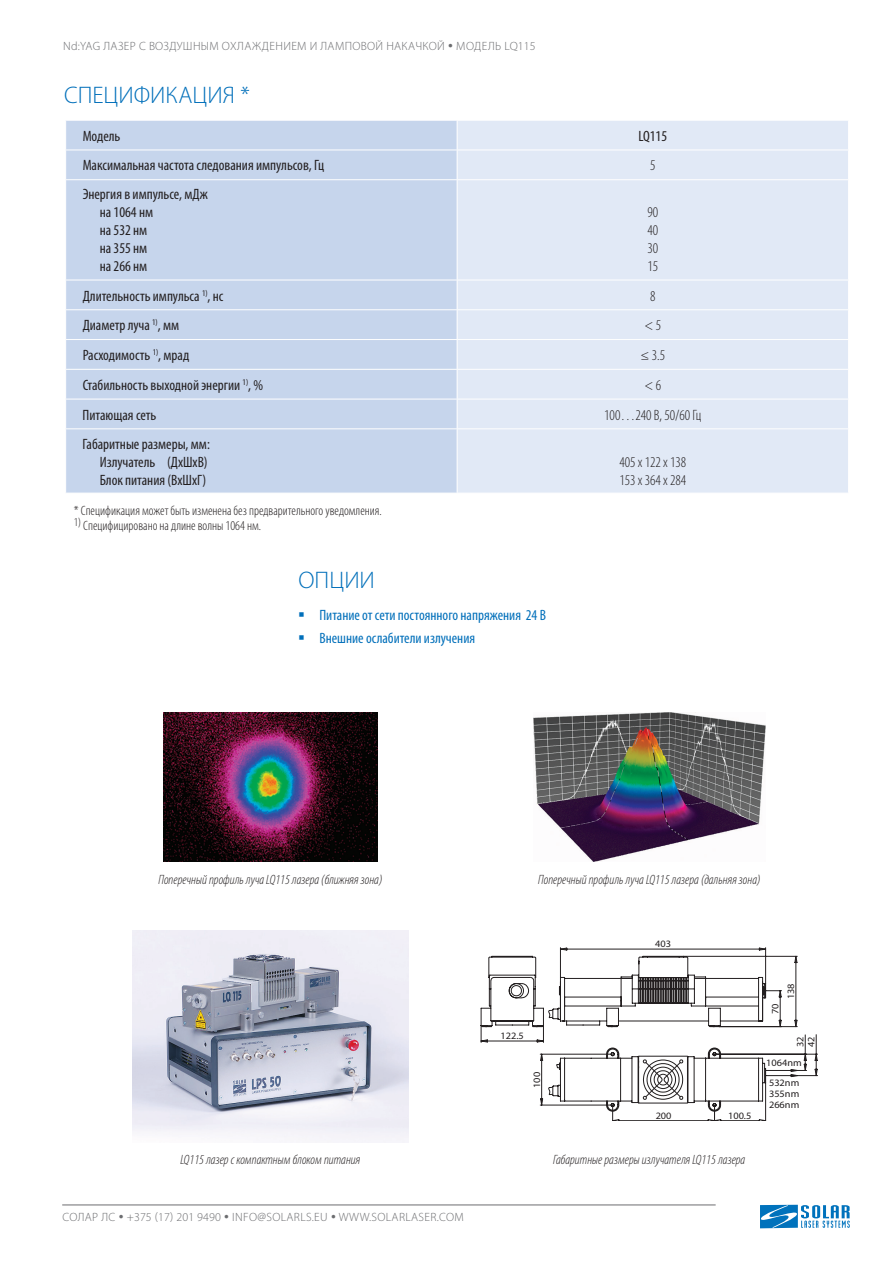
<style>
.page{position:relative;width:893px;height:1263px;background:#fff}
.page>*{position:absolute;margin:0;border:0;box-sizing:border-box;transform-origin:0 0}
.t1{font:300 24px "Myriad Pro";color:#006fba}
.t2{font:condensed 15px/18px "Myriad Pro";color:#231f20}
.t3{font:condensed 15px/22.8px "Myriad Pro";color:#006fba}
.t4{font:300 condensed 15px/18px "Myriad Pro";color:#231f20;text-align:justify}
.t5{font:italic 300 condensed 13.5px "Myriad Pro";color:#231f20}
.t6{font:300 condensed 13.5px "Myriad Pro";color:#231f20}
.t7{font:300 12px "Myriad Pro";letter-spacing:.03em;color:#6c6d70}
.t8{font:9.75px/19.8px "Myriad Pro";color:#231f20;scale:1.05 1}
</style>
<div class="page">
<hr style="left:62px;top:1205px;width:654px;height:1px;background:#6c6d70">
<svg style="left:760px;top:1205px;width:90px;height:23px"></svg>
<div style="left:66px;top:121px;width:391px;height:372px;background:#c6d5ec"></div>
<div style="left:458px;top:121px;width:390px;height:372px;background:#e1e9f6"></div>
<hr style="left:65px;top:150px;width:392px;height:1px;background:#fff">
<hr style="left:457px;top:150px;width:392px;height:1px;background:#fff">
<svg style="left:457px;top:121px;width:1px;height:58px"></svg>
<hr style="left:65px;top:179px;width:392px;height:1px;background:#fff">
<hr style="left:457px;top:179px;width:392px;height:1px;background:#fff">
<hr style="left:65px;top:280px;width:392px;height:1px;background:#fff">
<hr style="left:457px;top:280px;width:392px;height:1px;background:#fff">
<hr style="left:65px;top:309px;width:392px;height:1px;background:#fff">
<hr style="left:457px;top:309px;width:392px;height:1px;background:#fff">
<hr style="left:65px;top:339px;width:392px;height:1px;background:#fff">
<hr style="left:457px;top:339px;width:392px;height:1px;background:#fff">
<hr style="left:65px;top:369px;width:392px;height:1px;background:#fff">
<hr style="left:457px;top:369px;width:392px;height:1px;background:#fff">
<hr style="left:65px;top:399px;width:392px;height:1px;background:#fff">
<hr style="left:457px;top:399px;width:392px;height:1px;background:#fff">
<svg style="left:457px;top:281px;width:1px;height:147px"></svg>
<hr style="left:65px;top:428px;width:392px;height:1px;background:#fff">
<hr style="left:457px;top:428px;width:392px;height:1px;background:#fff">
<img style="left:163px;top:713px;width:215px;height:148px">
<img style="left:132px;top:930px;width:277px;height:213px">
<img style="left:534px;top:713px;width:231px;height:148px">
<svg style="left:481px;top:948px;width:336px;height:172px"></svg>
<p class="t7" style="left:63px;top:39px;width:474px">Nd:YAG ЛАЗЕР С ВОЗДУШНЫМ ОХЛАЖДЕНИЕМ И ЛАМПОВОЙ НАКАЧКОЙ • МОДЕЛЬ LQ115</p>
<h1 class="t1" style="left:64px;top:81px;width:188px">СПЕЦИФИКАЦИЯ *</h1>
<p class="t2" style="left:83px;top:127px;width:39px">Модель</p>
<p class="t2" style="left:639px;top:127px;width:30px">LQ115</p>
<p class="t2" style="left:83px;top:156px;width:243px">Максимальная частота следования импульсов, Гц</p>
<p class="t4" style="left:650px;top:156px;width:7px">5</p>
<p class="t2" style="left:100px;top:185px;width:110px;text-indent:-17px">Энергия в импульсе, мДж на 1064 нм<br>на 532 нм<br>на 355 нм<br>на 266 нм</p>
<p class="t4" style="left:647px;top:203px;width:12px">90<br>40<br>30<br>15</p>
<p class="t2" style="left:83px;top:286px;width:142px">Длительность импульса <sup>1)</sup>, нс</p>
<p class="t4" style="left:650px;top:286px;width:7px">8</p>
<p class="t2" style="left:83px;top:316px;width:98px">Диаметр луча <sup>1)</sup>, мм</p>
<p class="t4" style="left:644px;top:316px;width:18px">&lt; 5</p>
<p class="t2" style="left:83px;top:346px;width:108px">Расходимость <sup>1)</sup>, мрад</p>
<p class="t4" style="left:640px;top:346px;width:26px">≤ 3.5</p>
<p class="t2" style="left:83px;top:376px;width:182px">Стабильность выходной энергии <sup>1)</sup>, %</p>
<p class="t4" style="left:644px;top:376px;width:18px">&lt; 6</p>
<p class="t2" style="left:83px;top:405px;width:75px">Питающая сеть</p>
<p class="t4" style="left:604px;top:405px;width:99px">100…240 В, 50/60 Гц</p>
<p class="t2" style="left:100px;top:434px;width:112px;text-indent:-17px">Габаритные размеры, мм:<br>Излучатель (ДxШxВ)<br>Блок питания (ВxШxГ)</p>
<p class="t4" style="left:619px;top:453px;width:69px">405 х 122 х 138<br>153 х 364 х 284</p>
<p class="t6" style="left:74px;top:503px;width:310px">* Спецификация может быть изменена без предварительного уведомления.</p>
<p class="t6" style="left:74px;top:518px;width:189px"><sup>1)</sup> Специфицировано на длине волны 1064 нм.</p>
<h1 class="t1" style="left:298px;top:566px;width:78px">ОПЦИИ</h1>
<p class="t3" style="left:319px;top:603px;width:228px">Питание от сети постоянного напряжения 24 В<br>Внешние ослабители излучения</p>
<p class="t5" style="left:159px;top:871px;width:225px">Поперечный профиль луча LQ115 лазера (ближняя зона)</p>
<p class="t5" style="left:180px;top:1152px;width:181px">LQ115 лазер с компактным блоком питания</p>
<p class="t7" style="left:62px;top:1210px;width:403px">СОЛАР ЛС • +375 (17) 201 9490 • INFO@SOLARLS.EU • WWW.SOLARLASER.COM</p>
<p class="t5" style="left:538px;top:871px;width:224px">Поперечный профиль луча LQ115 лазера (дальняя зона)</p>
<p class="t8" style="left:655px;top:934px;width:17px">403</p>
<p class="t8" style="left:501px;top:1026px;width:24px">122.5</p>
<p class="t8" style="left:527px;top:1088px;width:17px;rotate:-90deg">100</p>
<p class="t8" style="left:656px;top:1105px;width:17px">200</p>
<p class="t8" style="left:728px;top:1105px;width:24px">100.5</p>
<p class="t5" style="left:553px;top:1152px;width:194px">Габаритные размеры излучателя LQ115 лазера</p>
<p class="t8" style="left:765px;top:1014px;width:12px;rotate:-90deg">70</p>
<p class="t8" style="left:781px;top:999px;width:17px;rotate:-90deg">138</p>
<p class="t8" style="left:795px;top:1047px;width:12px;line-height:10.9px;rotate:-90deg">32<br>42</p>
<p class="t8" style="left:766px;top:1053px;width:35px">1064nm<br>532nm</p>
<p class="t8" style="left:769px;top:1088px;width:30px;line-height:10.6px">355nm<br>266nm</p>
</div>
